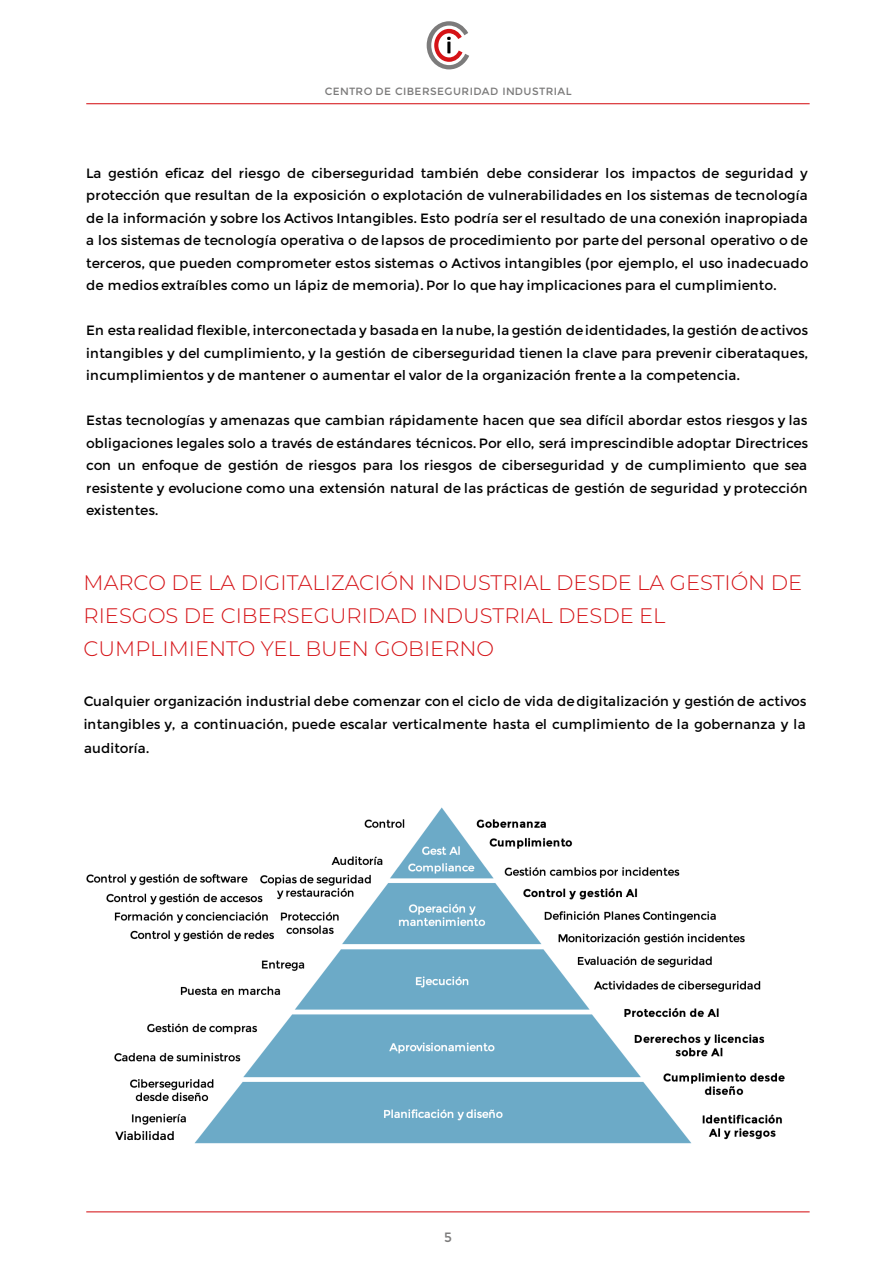
<style>
.page{position:relative;width:896px;height:1264px;background:#fff}
.page>*{position:absolute;margin:0;border:0;box-sizing:border-box;transform-origin:0 0}
.t1{font:300 21px/33px "Montserrat";color:#d51317}
.t2{font:13.5px/22.5px "Montserrat";letter-spacing:.01em;color:#000;text-align:justify}
.t3{font:13.5px "Montserrat";color:#7c7b7b}
.t4{font:10.5px "Montserrat";letter-spacing:.045em;color:#7c7b7b}
</style>
<div class="page">
<hr style="left:86px;top:103px;width:723px;height:1px;background:#d51317">
<hr style="left:86px;top:1211px;width:723px;height:1px;background:#d51317">
<svg style="left:426px;top:21px;width:43px;height:48px"></svg>
<img style="left:86px;top:807px;width:699px;height:337px">
<p class="t4" style="left:325px;top:85px;width:248px">CENTRO DE CIBERSEGURIDAD INDUSTRIAL</p>
<p class="t2" style="left:86px;top:161px;width:723px">La gestión eficaz del riesgo de ciberseguridad también debe considerar los impactos de seguridad y protección que resultan de la exposición o explotación de vulnerabilidades en los sistemas de tecnología de la información y sobre los Activos Intangibles. Esto podría ser el resultado de una conexión inapropiada a los sistemas de tecnología operativa o de lapsos de procedimiento por parte del personal operativo o de terceros, que pueden comprometer estos sistemas o Activos intangibles (por ejemplo, el uso inadecuado de medios extraíbles como un lápiz de memoria).Por lo que hay implicaciones para el cumplimiento.</p>
<p class="t2" style="left:86px;top:319px;width:723px">En esta realidad flexible, interconectada y basada en lanube, la gestión deidentidades, la gestión deactivos intangibles y del cumplimiento, y la gestión de ciberseguridad tienen la clave para prevenir ciberataques, incumplimientos y de mantener o aumentar el valor de la organización frente a la competencia.</p>
<p class="t2" style="left:86px;top:409px;width:723px">Estas tecnologías y amenazas que cambian rápidamente hacen que sea difícil abordar estos riesgos y las obligaciones legales solo a través de estándares técnicos. Por ello, será imprescindible adoptar Directrices con un enfoque de gestión de riesgos para los riesgos de ciberseguridad y de cumplimiento que sea resistente y evolucione como una extensión natural de las prácticas de gestión de seguridad y protección existentes.</p>
<h1 class="t1" style="left:84px;top:566px;width:720px">MARCO DE LA DIGITALIZACIÓN INDUSTRIAL DESDE LA GESTIÓN DE<br>RIESGOS DE CIBERSEGURIDAD INDUSTRIAL DESDE EL<br>CUMPLIMIENTO YEL BUEN GOBIERNO</h1>
<p class="t2" style="left:84px;top:690px;width:724px">Cualquier organización industrial debe comenzar con el ciclo de vida dedigitalización y gestión de activos intangibles y, a continuación, puede escalar verticalmente hasta el cumplimiento de la gobernanza y la</p>
<p class="t2" style="left:84px;top:736px;width:67px">auditoría.</p>
<p class="t3" style="left:444px;top:1229px;width:9px">5</p>
</div>
